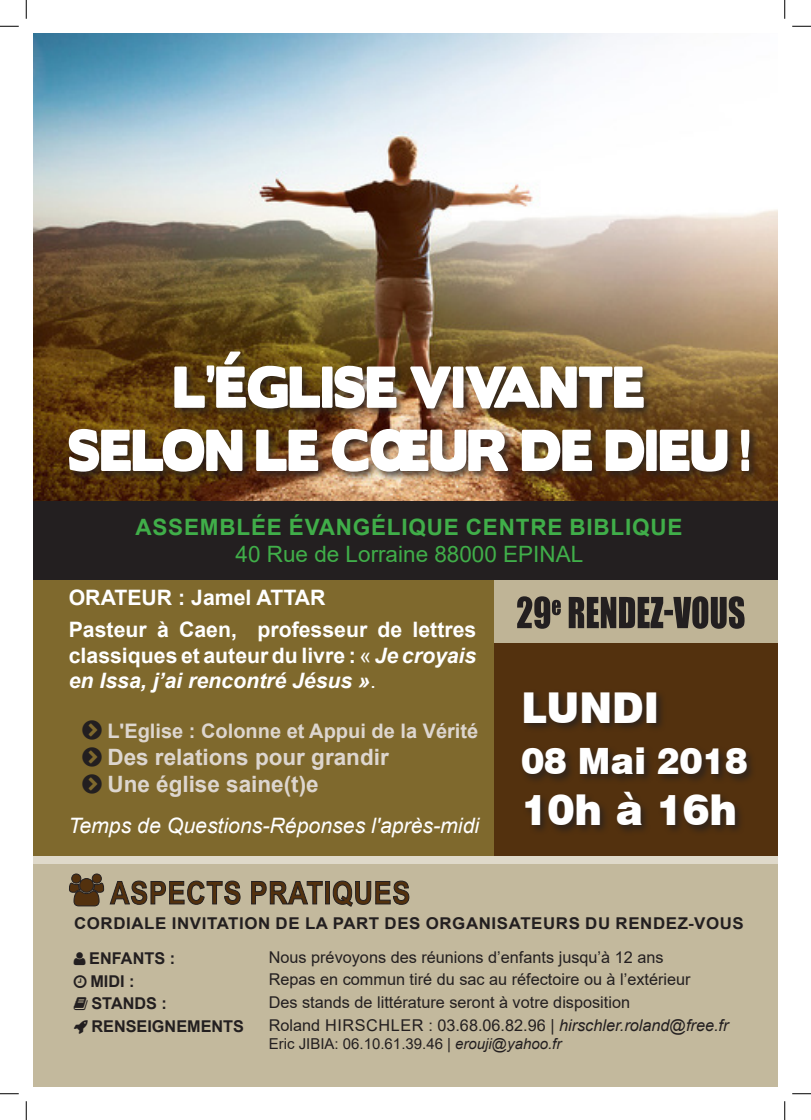
<style>
.page{position:relative;width:811px;height:1120px;background:#fff}
.page>*{position:absolute;margin:0;border:0;box-sizing:border-box;transform-origin:0 0}
.Date{font:900 42.5px "Swiss 721 BT";color:#fff;scale:.95 1}
.Date-2{font:900 36.25px "Swiss 721 BT";color:#fff;scale:.95 1}
.t1{font:700 22.5px "Arial";color:#ddd6cf}
.t2{font:700 22.5px "Arial";letter-spacing:.035em;color:#40ae49}
.t3{font:22.5px "Arial";color:#40ae49}
.t4{font:700 21.25px/25.5px "Arial";color:#fff;text-align:justify}
.t5{font:italic 21.25px "Arial";color:#fff}
.t6{font:700 20px "Arial";color:#ddd6cf}
.t7{font:16.25px "Arial";color:#231f20}
.t8{font:700 16.25px "Arial";letter-spacing:.035em;color:#231f20;scale:1.04 1}
.t9{font:700 16.25px "Arial";color:#231f20}
.t10{font:700 16.25px "Arial";letter-spacing:.035em;color:#231f20}
.t11{font:15px "Arial";color:#231f20}
.s1{font-weight:400}
.s2{font-style:italic}
</style>
<div class="page">
<div style="left:494px;top:579px;width:283px;height:64px;background:#bfb496"></div>
<div style="left:33px;top:855px;width:744px;height:231px;background:#c3b99d"></div>
<div style="left:494px;top:643px;width:283px;height:212px;background:#53310e"></div>
<div style="left:33px;top:579px;width:461px;height:276px;background:#7f692d"></div>
<img style="left:33px;top:33px;width:744px;height:468px">
<div style="left:33px;top:501px;width:744px;height:79px;background:#231f20"></div>
<div style="left:66px;top:425px;width:693px;height:56px;background:#231f20;opacity:.75"></div>
<img style="left:69px;top:429px;width:680px;height:42px">
<div style="left:171px;top:348px;width:483px;height:70px;background:#231f20;opacity:.75"></div>
<img style="left:174px;top:351px;width:470px;height:57px">
<div style="left:519px;top:688px;width:238px;height:148px;background:#231f20;opacity:.75"></div>
<svg style="left:517px;top:596px;width:227px;height:32px"></svg>
<div style="left:33px;top:855px;width:744px;height:7px;background:#dfd9ca"></div>
<svg style="left:110px;top:880px;width:299px;height:26px"></svg>
<svg style="left:69px;top:873px;width:35px;height:32px"></svg>
<svg style="left:0;top:25px;width:19px;height:2px"></svg>
<svg style="left:792px;top:25px;width:19px;height:2px"></svg>
<svg style="left:0;top:1093px;width:19px;height:1px"></svg>
<svg style="left:792px;top:1093px;width:19px;height:1px"></svg>
<svg style="left:25px;top:0;width:2px;height:19px"></svg>
<svg style="left:25px;top:1101px;width:2px;height:18px"></svg>
<svg style="left:784px;top:0;width:1px;height:19px"></svg>
<svg style="left:784px;top:1101px;width:1px;height:18px"></svg>
<p class="t2" style="left:135px;top:511px;width:548px">ASSEMBLÉE ÉVANGÉLIQUE CENTRE BIBLIQUE</p>
<p class="t3" style="left:235px;top:538px;width:349px">40 Rue de Lorraine 88000 EPINAL</p>
<p class="t4" style="left:69px;top:584px;width:258px">ORATEUR : Jamel ATTAR</p>
<p class="t4" style="left:69px;top:617px;width:409px">Pasteur à Caen, professeur de lettres classiques et auteur du livre : <span class="s1">«</span> <span class="s2">Je croyais en Issa, j’ai rencontré Jésus »</span><span class="s1">.</span></p>
<p class="t6" style="left:107px;top:716px;width:372px">L'Eglise : Colonne et Appui de la Vérité</p>
<p class="t1" style="left:107px;top:740px;width:283px">Des relations pour grandir</p>
<p class="t1" style="left:107px;top:767px;width:213px">Une église saine(t)e</p>
<p class="t5" style="left:68px;top:812px;width:412px">Temps de Questions-Réponses l'après-midi</p>
<p class="Date" style="left:521px;top:681px;width:147px">LUNDI</p>
<p class="Date-2" style="left:521px;top:738px;width:240px">08 Mai 2018</p>
<p class="Date" style="left:521px;top:783px;width:228px">10h à 16h</p>
<p class="t8" style="left:74px;top:911px;width:645px">CORDIALE INVITATION DE LA PART DES ORGANISATEURS DU RENDEZ-VOUS</p>
<p class="t9" style="left:89px;top:946px;width:87px">ENFANTS :</p>
<p class="t7" style="left:269px;top:945px;width:396px">Nous prévoyons des réunions d’enfants jusqu’à 12 ans</p>
<p class="t10" style="left:90px;top:968px;width:46px">MIDI :</p>
<p class="t7" style="left:269px;top:968px;width:423px">Repas en commun tiré du sac au réfectoire ou à l’extérieur</p>
<p class="t10" style="left:91px;top:991px;width:77px">STANDS :</p>
<p class="t7" style="left:269px;top:991px;width:363px">Des stands de littérature seront à votre disposition</p>
<p class="t9" style="left:91px;top:1014px;width:154px">RENSEIGNEMENTS</p>
<p class="t7" style="left:269px;top:1013px;width:461px">Roland HIRSCHLER : 03.68.06.82.96 | <span class="s2">hirschler.roland@free.fr</span></p>
<p class="t11" style="left:269px;top:1033px;width:294px">Eric JIBIA: 06.10.61.39.46 | <span class="s2">erouji@yahoo.fr</span></p>
</div>
